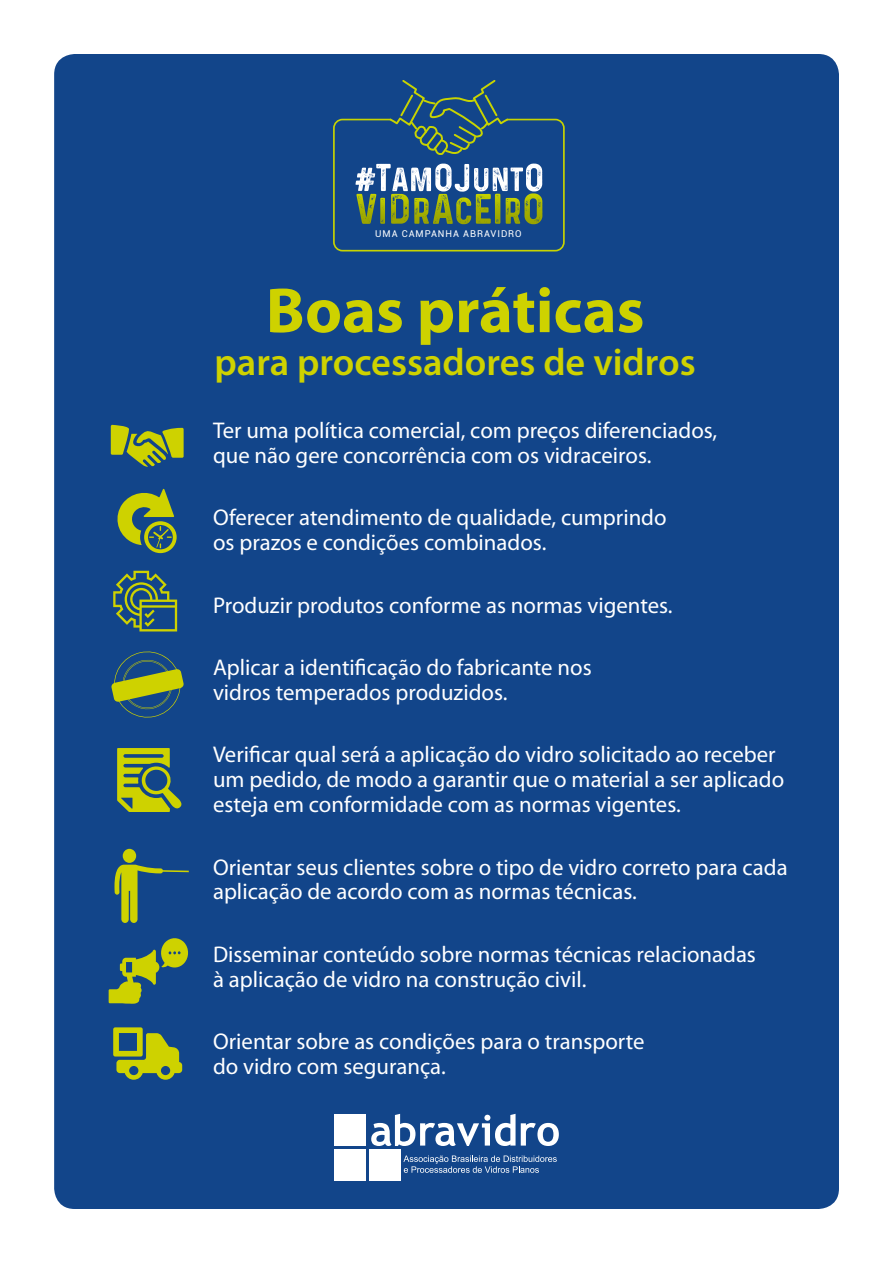
<style>
.page{position:relative;width:893px;height:1263px;background:#fff}
.page>*{position:absolute;margin:0;border:0;box-sizing:border-box;transform-origin:0 0}
.t1{font:700 64.2px "Myriad Pro";color:#ced200}
.t2{font:600 38.25px "Myriad Pro";color:#ced200}
.t3{font:22.8px/24.9px "Myriad Pro";color:#fff}
.t4{font:9.45px "Roboto";letter-spacing:.1em;color:#fff}
</style>
<div class="page">
<div style="left:54px;top:54px;width:785px;height:1155px;background:#12458a;border-radius:21px"></div>
<div style="left:333px;top:119px;width:232px;height:132px;border:2px solid #c8d400;border-radius:9px"></div>
<svg style="left:356px;top:164px;width:186px;height:60px"></svg>
<svg style="left:388px;top:80px;width:122px;height:75px"></svg>
<svg style="left:111px;top:651px;width:73px;height:67px"></svg>
<svg style="left:111px;top:425px;width:73px;height:42px"></svg>
<svg style="left:117px;top:489px;width:60px;height:64px"></svg>
<svg style="left:113px;top:571px;width:64px;height:60px"></svg>
<svg style="left:117px;top:748px;width:65px;height:64px"></svg>
<svg style="left:109px;top:938px;width:79px;height:66px"></svg>
<svg style="left:113px;top:1027px;width:69px;height:53px"></svg>
<div style="left:123px;top:849px;width:13px;height:14px;background:#ced200;border-radius:50%"></div>
<svg style="left:114px;top:865px;width:75px;height:58px"></svg>
<svg style="left:403px;top:1155px;width:154px;height:18px"></svg>
<svg style="left:371px;top:1114px;width:188px;height:32px"></svg>
<div style="left:334px;top:1149px;width:32px;height:31px;background:#fff"></div>
<div style="left:369px;top:1149px;width:31px;height:31px;background:#fff"></div>
<div style="left:334px;top:1114px;width:32px;height:32px;background:#fff"></div>
<p class="t4" style="left:375px;top:227px;width:148px">UMA CAMPANHA ABRAVIDRO</p>
<p class="t1" style="left:266px;top:269px;width:380px">Boas práticas</p>
<p class="t2" style="left:215px;top:337px;width:483px">para processadores de vidros</p>
<p class="t3" style="left:213px;top:417px;width:506px">Ter uma política comercial, com preços diferenciados,</p>
<p class="t3" style="left:213px;top:442px;width:440px">que não gere concorrência com os vidraceiros.</p>
<p class="t3" style="left:213px;top:505px;width:455px">Oferecer atendimento de qualidade, cumprindo</p>
<p class="t3" style="left:213px;top:530px;width:335px">os prazos e condições combinados.</p>
<p class="t3" style="left:213px;top:592px;width:461px">Produzir produtos conforme as normas vigentes.</p>
<p class="t3" style="left:213px;top:654px;width:380px">Aplicar a identificação do fabricante nos</p>
<p class="t3" style="left:213px;top:679px;width:296px">vidros temperados produzidos.</p>
<p class="t3" style="left:213px;top:742px;width:573px">Verificar qual será a aplicação do vidro solicitado ao receber um pedido, de modo a garantir que o material a ser aplicado esteja em conformidade com as normas vigentes.</p>
<p class="t3" style="left:213px;top:854px;width:576px">Orientar seus clientes sobre o tipo de vidro correto para cada aplicação de acordo com as normas técnicas.</p>
<p class="t3" style="left:213px;top:941px;width:544px">Disseminar conteúdo sobre normas técnicas relacionadas</p>
<p class="t3" style="left:213px;top:966px;width:375px">à aplicação de vidro na construção civil.</p>
<p class="t3" style="left:213px;top:1029px;width:433px">Orientar sobre as condições para o transporte</p>
<p class="t3" style="left:213px;top:1053px;width:234px">do vidro com segurança.</p>
</div>
